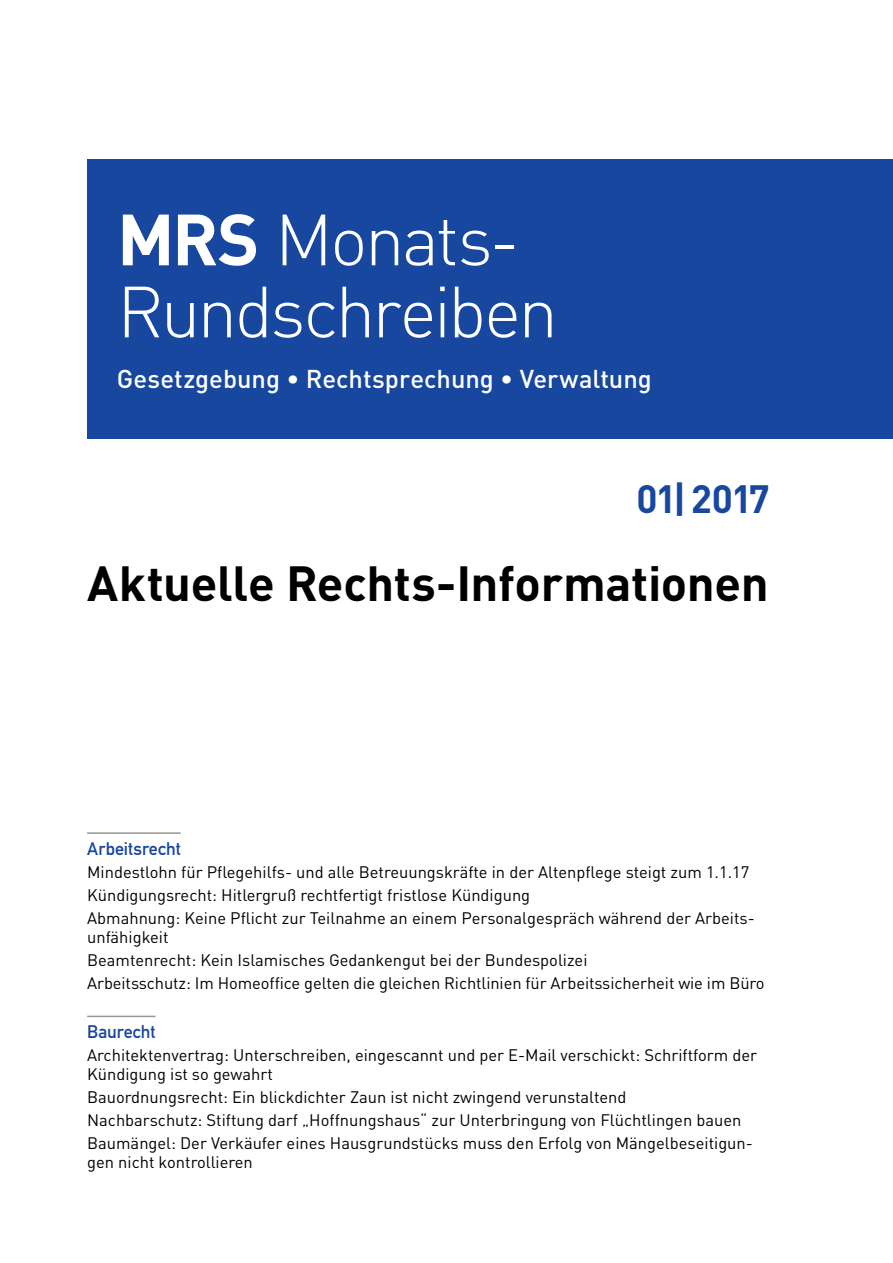
<style>
.page{position:relative;width:893px;height:1263px;background:#fff}
.page>*{position:absolute;margin:0;border:0;box-sizing:border-box;transform-origin:0 0}
.t1{font:300 71.25px/72px "DIN Pro";letter-spacing:-.04em;color:#fff}
.t2{font:700 48.75px "DIN Pro";letter-spacing:-.005em;color:#000}
.t3{font:700 39px "DIN Pro";color:#17479e}
.t4{font:500 25.5px "DIN Pro";color:#fff}
.t5{font:18px "DIN Mittelschrift Std";color:#17479e}
.t6{font:16.5px/23px "DIN Pro";color:#000}
.s1{font-weight:700}
</style>
<div class="page">
<div style="left:87px;top:160px;width:806px;height:279px;background:#17479e"></div>
<hr style="left:87px;top:832px;width:94px;height:2px;background:#939598">
<hr style="left:87px;top:1016px;width:68px;height:1px;background:#939598">
<h1 class="t1" style="left:117px;top:201px;width:443px"><span class="s1">MRS</span> Monats-<br>Rundschreiben</h1>
<h3 class="t4" style="left:117px;top:361px;width:536px">Gesetzgebung • Rechtsprechung • Verwaltung</h3>
<h3 class="t3" style="left:636px;top:473px;width:135px">01|2017</h3>
<h2 class="t2" style="left:87px;top:550px;width:683px">Aktuelle Rechts-Informationen</h2>
<p class="t5" style="left:87px;top:838px;width:95px">Arbeitsrecht</p>
<p class="t6" style="left:87px;top:860px;width:669px">Mindestlohn für Pflegehilfs- und alle Betreuungskräfte in der Altenpflege steigt zum 1.1.17<br>Kündigungsrecht: Hitlergruß rechtfertigt fristlose Kündigung<br>Abmahnung: Keine Pflicht zur Teilnahme an einem Personalgespräch während der Arbeits-</p>
<p class="t6" style="left:87px;top:925px;width:679px">unfähigkeit<br>Beamtenrecht: Kein Islamisches Gedankengut bei der Bundespolizei<br>Arbeitsschutz: Im Homeoffice gelten die gleichen Richtlinien für Arbeitssicherheit wie im Büro</p>
<p class="t5" style="left:87px;top:1021px;width:70px">Baurecht</p>
<p class="t6" style="left:87px;top:1045px;width:671px;line-height:18.8px">Architektenvertrag: Unterschreiben, eingescannt und per E-Mail verschickt: Schriftform der<br>Kündigung ist so gewahrt</p>
<p class="t6" style="left:87px;top:1085px;width:667px">Bauordnungsrecht: Ein blickdichter Zaun ist nicht zwingend verunstaltend<br>Nachbarschutz: Stiftung darf „Hoffnungshaus“ zur Unterbringung von Flüchtlingen bauen<br>Baumängel: Der Verkäufer eines Hausgrundstücks muss den Erfolg von Mängelbeseitigun-</p>
<p class="t6" style="left:87px;top:1150px;width:167px">gen nicht kontrollieren</p>
</div>
